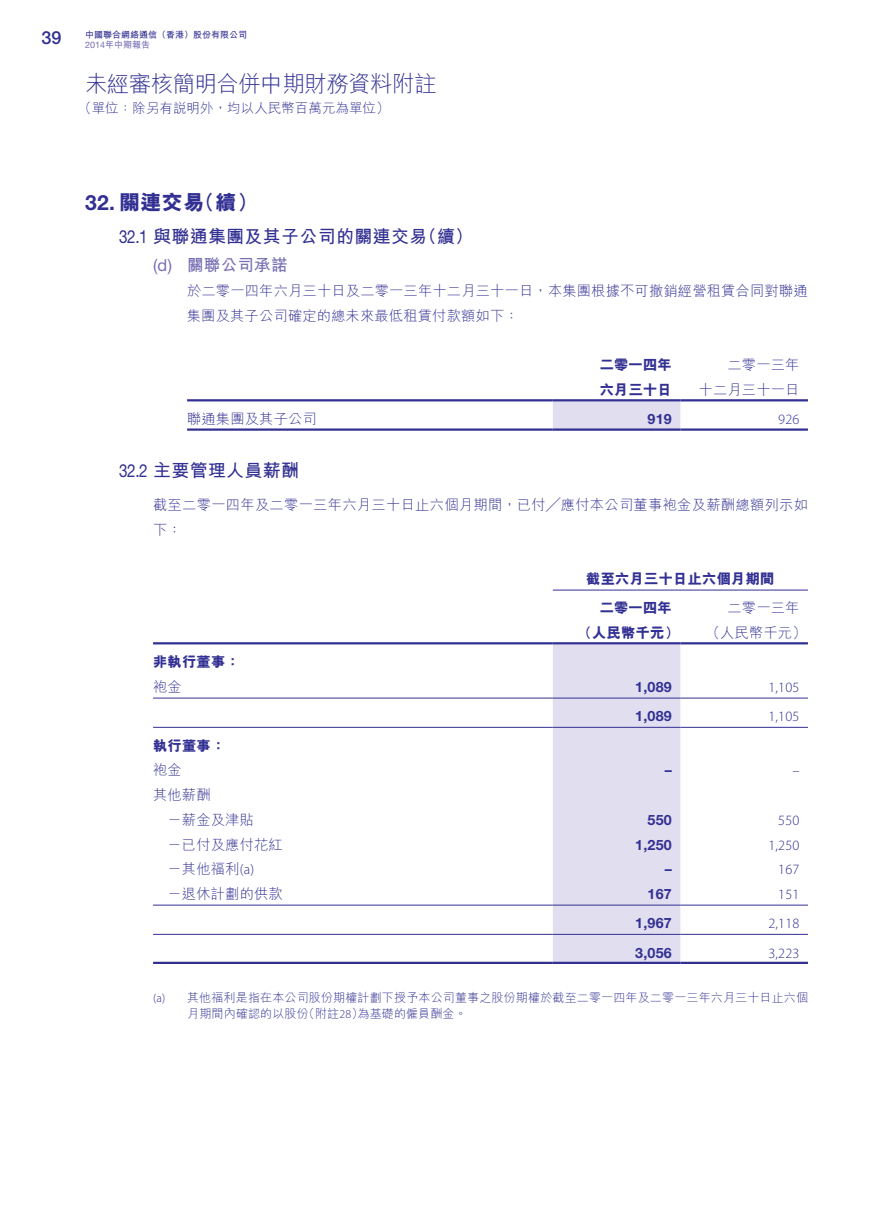
<style>
.page{position:relative;width:893px;height:1212px;background:#fff}
.page>*{position:absolute;margin:0;border:0;box-sizing:border-box;transform-origin:0 0}
.t1{font:300 22.5px "M Hei HK";letter-spacing:-.025em;color:#323092}
.t2{font:800 21px "M Hei HK";color:#323092}
.t3{font:700 18px "M Hei HK";letter-spacing:.015em;color:#323092}
.t4{font:500 18px "Helvetica Neue LT Std";color:#323092}
.t5{font:700 16.5px "M Hei HK";letter-spacing:.015em;color:#776fb3}
.t6{font:16.5px "Helvetica Neue LT Std";color:#776fb3}
.t7{font:300 14.25px/24.8px "M Hei HK";letter-spacing:.015em;color:#323092}
.t8{font:800 14.25px/24.8px "M Hei HK";letter-spacing:.015em;color:#323092}
.t9{font:300 14.25px "Myriad Pro";letter-spacing:.015em;color:#323092}
.t10{font:700 14.25px "Helvetica Neue LT Std";letter-spacing:.015em;color:#323092}
.t11{font:300 13.5px "M Hei HK";letter-spacing:.005em;color:#323092}
.t12{font:300 12px "M Hei HK";letter-spacing:.015em;color:#323092}
.t13{font:300 12px "Myriad Pro";color:#323092}
.t14{font:700 9px "M Hei HK";color:#323092}
.t15{font:700 9px "M Hei HK";color:#776fb3}
.s1{font-family:"Helvetica Neue LT Std";font-weight:400}
.s2{font-family:"Helvetica Neue LT Std";font-weight:700}
.s3{font-family:"Myriad Pro"}
</style>
<div class="page">
<div style="left:553px;top:401px;width:127px;height:27px;background:#e1dfef"></div>
<hr style="left:187px;top:399px;width:366px;height:2px;background:#323092">
<hr style="left:553px;top:399px;width:127px;height:2px;background:#323092">
<hr style="left:680px;top:399px;width:128px;height:2px;background:#323092">
<hr style="left:187px;top:428px;width:366px;height:3px;background:#323092">
<hr style="left:553px;top:428px;width:127px;height:3px;background:#323092">
<hr style="left:680px;top:428px;width:128px;height:3px;background:#323092">
<div style="left:553px;top:644px;width:127px;height:318px;background:#e1dfef"></div>
<hr style="left:553px;top:590px;width:255px;height:1px;background:#323092">
<hr style="left:153px;top:642px;width:400px;height:2px;background:#323092">
<hr style="left:553px;top:642px;width:127px;height:2px;background:#323092">
<hr style="left:680px;top:642px;width:128px;height:2px;background:#323092">
<hr style="left:153px;top:698px;width:400px;height:1px;background:#323092">
<hr style="left:553px;top:698px;width:127px;height:1px;background:#323092">
<hr style="left:680px;top:698px;width:128px;height:1px;background:#323092">
<hr style="left:153px;top:727px;width:400px;height:1px;background:#323092">
<hr style="left:553px;top:727px;width:127px;height:1px;background:#323092">
<hr style="left:680px;top:727px;width:128px;height:1px;background:#323092">
<hr style="left:153px;top:905px;width:400px;height:1px;background:#323092">
<hr style="left:553px;top:905px;width:127px;height:1px;background:#323092">
<hr style="left:680px;top:905px;width:128px;height:1px;background:#323092">
<hr style="left:153px;top:934px;width:400px;height:1px;background:#323092">
<hr style="left:553px;top:934px;width:127px;height:1px;background:#323092">
<hr style="left:680px;top:934px;width:128px;height:1px;background:#323092">
<hr style="left:153px;top:962px;width:400px;height:2px;background:#323092">
<hr style="left:553px;top:962px;width:127px;height:2px;background:#323092">
<hr style="left:680px;top:962px;width:128px;height:2px;background:#323092">
<p class="t4" style="left:41px;top:27px;width:22px">39</p>
<p class="t14" style="left:85px;top:28px;width:163px">中國聯合網絡通信（香港）股份有限公司</p>
<p class="t15" style="left:85px;top:38px;width:67px"><span class="s1">2014</span>年中期報告</p>
<h1 class="t1" style="left:85px;top:68px;width:353px">未經審核簡明合併中期財務資料附註</h1>
<p class="t11" style="left:78px;top:99px;width:313px">（單位：除另有說明外，均以人民幣百萬元為單位(</p>
<h2 class="t2" style="left:85px;top:188px;width:121px"><span class="s2">32.</span> 關連交易</h2>
<h2 class="t2" style="left:194px;top:188px;width:65px">（續(</h2>
<p class="t3" style="left:119px;top:224px;width:310px"><span class="s1">32.1</span> 與聯通集團及其子公司的關連交易</p>
<p class="t5" style="left:187px;top:253px;width:102px">關聯公司承諾</p>
<p class="t3" style="left:419px;top:224px;width:56px">（續(</p>
<p class="t6" style="left:153px;top:256px;width:20px">d( )</p>
<p class="t7" style="left:187px;top:278px;width:622px">於二零一四年六月三十日及二零一三年十二月三十一日，本集團根據不可撤銷經營租賃合同對聯通集團及其子公司確定的總未來最低租賃付款額如下：</p>
<p class="t8" style="left:600px;top:353px;width:74px">二零一四年六月三十日</p>
<p class="t7" style="left:699px;top:352px;width:102px;text-align:right">二零一三年<br>十二月三十一日</p>
<p class="t9" style="left:778px;top:412px;width:23px">926</p>
<p class="t7" style="left:187px;top:406px;width:131px">聯通集團及其子公司</p>
<p class="t3" style="left:119px;top:457px;width:182px"><span class="s1">32.2</span> 主要管理人員薪酬</p>
<p class="t7" style="left:153px;top:492px;width:656px">截至二零一四年及二零一三年六月三十日止六個月期間，已付╱應付本公司董事袍金及薪酬總額列示如下：</p>
<p class="t8" style="left:600px;top:564px;width:176px;line-height:29.2px;text-indent:-13px">截至六月三十日止六個月期間二零一四年</p>
<p class="t8" style="left:578px;top:621px;width:103px">（人民幣千元(</p>
<p class="t10" style="left:648px;top:410px;width:26px">919</p>
<p class="t7" style="left:706px;top:595px;width:102px;text-indent:22px">二零一三年（人民幣千元(</p>
<p class="t8" style="left:153px;top:650px;width:88px">非執行董事：</p>
<p class="t7" style="left:153px;top:674px;width:30px">袍金</p>
<p class="t8" style="left:153px;top:733px;width:74px">執行董事：</p>
<p class="t7" style="left:153px;top:757px;width:59px">袍金<br>其他薪酬</p>
<p class="t7" style="left:168px;top:807px;width:88px">－薪金及津貼</p>
<p class="t7" style="left:168px;top:831px;width:117px">－已付及應付花紅</p>
<p class="t7" style="left:168px;top:856px;width:88px">－其他福利 <span class="s3">(a(</span></p>
<p class="t7" style="left:168px;top:881px;width:117px">－退休計劃的供款</p>
<p class="t10" style="left:635px;top:678px;width:38px">1,089</p>
<p class="t9" style="left:768px;top:679px;width:33px">1,105</p>
<p class="t10" style="left:635px;top:707px;width:38px">1,089</p>
<p class="t9" style="left:768px;top:709px;width:33px">1,105</p>
<p class="t10" style="left:665px;top:761px;width:9px">–</p>
<p class="t9" style="left:792px;top:763px;width:9px">–</p>
<p class="t10" style="left:648px;top:811px;width:26px">550</p>
<p class="t9" style="left:778px;top:812px;width:23px">550</p>
<p class="t10" style="left:635px;top:836px;width:38px">1,250</p>
<p class="t9" style="left:768px;top:837px;width:33px">1,250</p>
<p class="t10" style="left:665px;top:860px;width:9px">–</p>
<p class="t9" style="left:778px;top:862px;width:23px">167</p>
<p class="t10" style="left:648px;top:885px;width:26px">167</p>
<p class="t9" style="left:778px;top:886px;width:23px">151</p>
<p class="t10" style="left:635px;top:914px;width:38px">1,967</p>
<p class="t9" style="left:768px;top:916px;width:33px">2,118</p>
<p class="t13" style="left:153px;top:991px;width:14px">)a(</p>
<p class="t10" style="left:635px;top:944px;width:38px">3,056</p>
<p class="t12" style="left:187px;top:989px;width:622px">其他福利是指在本公司股份期權計劃下授予本公司董事之股份期權於截至二零一四年及二零一三年六月三十日止六個</p>
<p class="t9" style="left:768px;top:945px;width:33px">3,223</p>
<p class="t12" style="left:303px;top:1005px;width:62px">（附註<span class="s3">28</span>）</p>
<p class="t12" style="left:358px;top:1005px;width:111px">為基礎的僱員酬金。</p>
<p class="t12" style="left:187px;top:1005px;width:123px">月期間內確認的以股份</p>
</div>
